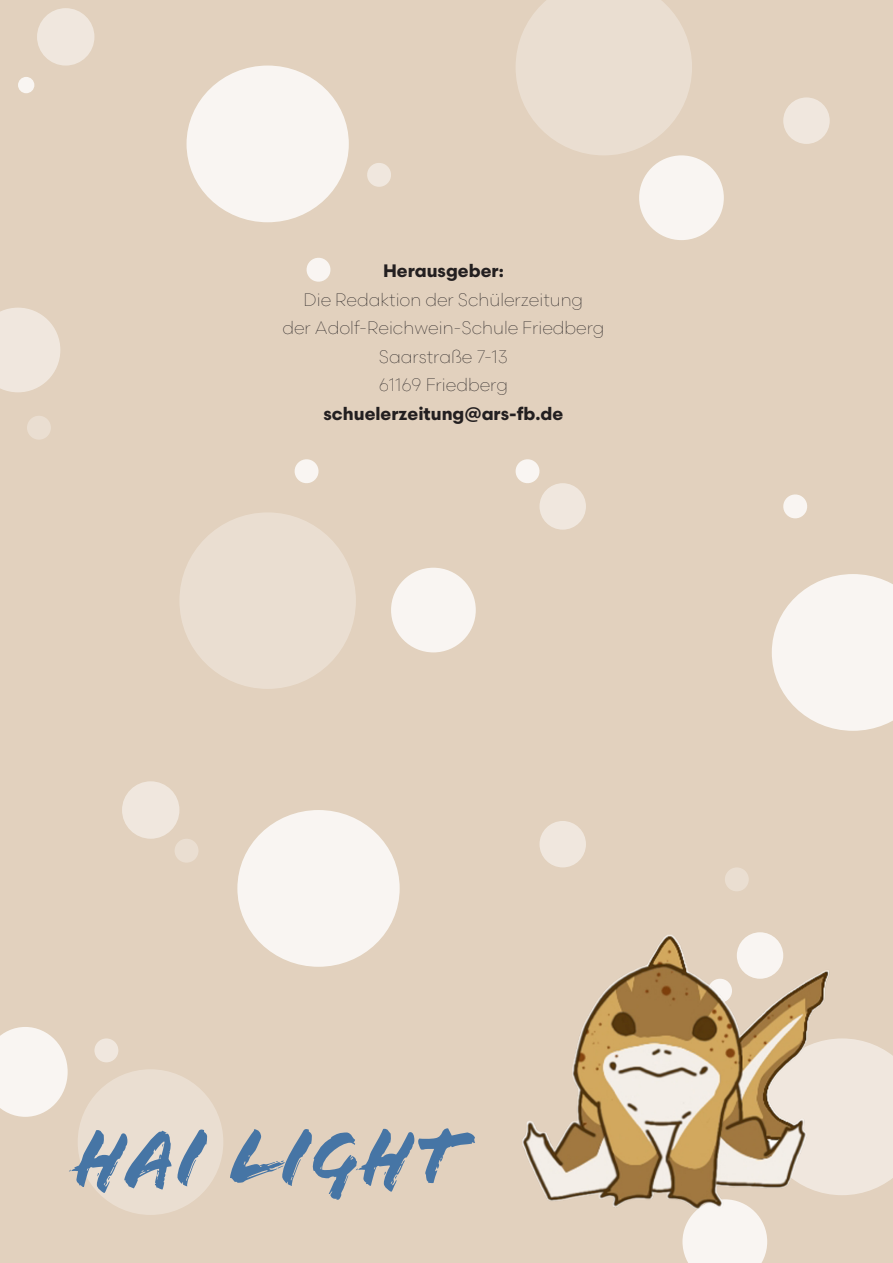
<style>
.page{position:relative;width:893px;height:1263px;background:#e2d1be}
.page>*{position:absolute;margin:0;border:0;box-sizing:border-box;transform-origin:0 0}
.t1{font:84px "Flood Std";color:#4675a5}
.t2{font:300 18px/28.5px "Scandia";color:#231f20;text-align:center}
.t3{font:700 18px "Scandia";color:#231f20}
</style>
<div class="page">
<svg style="left:0;top:308px;width:60px;height:84px"></svg>
<div style="left:18px;top:77px;width:16px;height:16px;background:#f9f5f2;border-radius:50%"></div>
<div style="left:783px;top:97px;width:47px;height:47px;background:#f0e7de;border-radius:50%"></div>
<div style="left:539px;top:483px;width:47px;height:47px;background:#f0e7de;border-radius:50%"></div>
<div style="left:539px;top:821px;width:47px;height:46px;background:#f0e7de;border-radius:50%"></div>
<div style="left:639px;top:155px;width:85px;height:85px;background:#f9f5f2;border-radius:50%"></div>
<div style="left:391px;top:568px;width:85px;height:84px;background:#f9f5f2;border-radius:50%"></div>
<div style="left:122px;top:781px;width:57px;height:58px;background:#f0e7de;border-radius:50%"></div>
<div style="left:37px;top:8px;width:57px;height:58px;background:#f0e7de;border-radius:50%"></div>
<svg style="left:0;top:1027px;width:68px;height:90px"></svg>
<svg style="left:682px;top:1038px;width:211px;height:225px"></svg>
<div style="left:187px;top:66px;width:162px;height:156px;background:#f9f5f2;border-radius:50%"></div>
<div style="left:237px;top:810px;width:163px;height:157px;background:#f9f5f2;border-radius:50%"></div>
<svg style="left:772px;top:574px;width:121px;height:157px"></svg>
<svg style="left:306px;top:258px;width:25px;height:24px"></svg>
<svg style="left:783px;top:494px;width:24px;height:25px"></svg>
<svg style="left:294px;top:459px;width:25px;height:24px"></svg>
<svg style="left:515px;top:459px;width:25px;height:24px"></svg>
<div style="left:94px;top:1038px;width:24px;height:24px;background:#f0e7de;border-radius:50%"></div>
<div style="left:27px;top:416px;width:24px;height:24px;background:#eaded1;border-radius:50%"></div>
<div style="left:175px;top:839px;width:23px;height:24px;background:#eaded1;border-radius:50%"></div>
<div style="left:725px;top:867px;width:24px;height:24px;background:#eaded1;border-radius:50%"></div>
<svg style="left:367px;top:163px;width:24px;height:24px"></svg>
<svg style="left:516px;top:0;width:176px;height:155px"></svg>
<div style="left:179px;top:512px;width:177px;height:177px;background:#eaded1;border-radius:50%"></div>
<div style="left:78px;top:1069px;width:145px;height:146px;background:#eaded1;border-radius:50%"></div>
<img style="left:522px;top:932px;width:312px;height:297px">
<p class="t3" style="left:383px;top:259px;width:122px">Herausgeber:</p>
<p class="t2" style="left:282px;top:285px;width:324px">Die Redaktion der Schülerzeitung<br>der Adolf-Reichwein-Schule Friedberg<br>Saarstraße 7-13<br>61169 Friedberg</p>
<p class="t3" style="left:324px;top:402px;width:241px">schuelerzeitung@ars-fb.de</p>
<h1 class="t1" style="left:73px;top:1109px;width:392px">Hai Light</h1>
</div>
